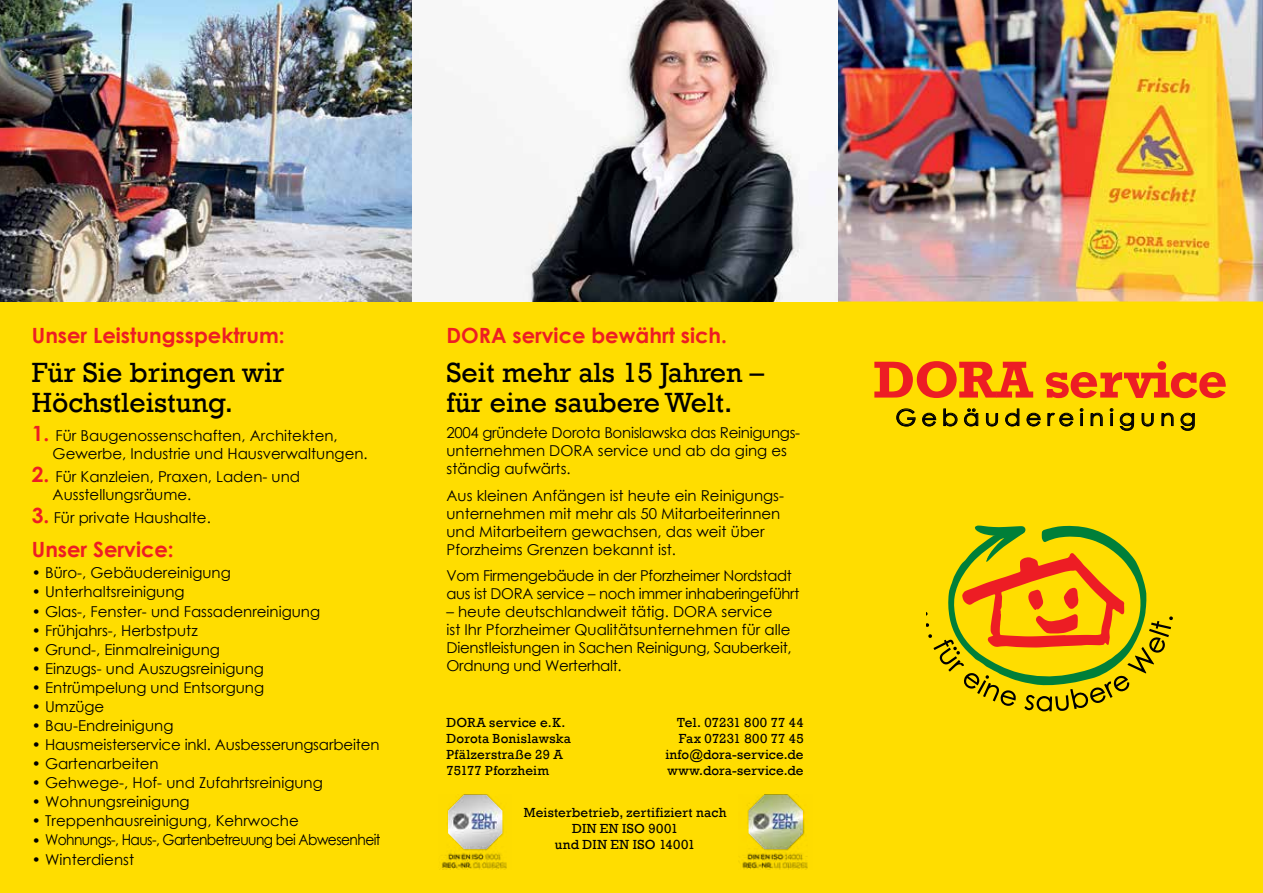
<style>
.page{position:relative;width:1263px;height:893px;background:#fd0}
.page>*{position:absolute;margin:0;border:0;box-sizing:border-box;transform-origin:0 0}
.t1{font:700 52.8px "Rockwell";letter-spacing:-.025em;color:#ed1d24}
.t2{font:28.5px/30px "Rockwell";color:#000}
.t3{font:22.65px "Century Gothic";letter-spacing:.21em;color:#000;scale:1.06 1}
.t4{font:700 21px "Century Gothic";color:#ed1d24}
.t5{font:15px/18px "Century Gothic";color:#000}
.t6{font:15px/18px "Century Gothic";letter-spacing:-.02em;color:#000}
.t7{font:15px "Century Gothic";letter-spacing:-.04em;color:#000}
.t8{font:13.5px/16.2px "Rockwell";letter-spacing:.02em;color:#000;text-align:right}
.s1{font-weight:700;font-size:21px;color:#ed1d24}
</style>
<div class="page">
<svg style="left:926px;top:525px;width:247px;height:186px"></svg>
<img style="left:838px;top:0;width:425px;height:301px">
<img style="left:0;top:0;width:838px;height:301px">
<img style="left:742px;top:795px;width:66px;height:75px">
<img style="left:439px;top:795px;width:68px;height:75px">
<svg style="left:896px;top:408px;width:20px;height:18px"></svg>
<svg style="left:922px;top:413px;width:14px;height:13px"></svg>
<svg style="left:943px;top:408px;width:14px;height:18px"></svg>
<svg style="left:964px;top:408px;width:14px;height:18px"></svg>
<svg style="left:986px;top:413px;width:12px;height:13px"></svg>
<svg style="left:1005px;top:408px;width:14px;height:18px"></svg>
<svg style="left:1026px;top:413px;width:15px;height:13px"></svg>
<svg style="left:1047px;top:413px;width:26px;height:13px"></svg>
<svg style="left:1080px;top:408px;width:3px;height:18px"></svg>
<svg style="left:1091px;top:413px;width:12px;height:13px"></svg>
<svg style="left:1110px;top:408px;width:3px;height:18px"></svg>
<svg style="left:1120px;top:413px;width:14px;height:18px"></svg>
<svg style="left:1141px;top:413px;width:13px;height:13px"></svg>
<svg style="left:1161px;top:413px;width:12px;height:13px"></svg>
<svg style="left:1180px;top:413px;width:15px;height:18px"></svg>
<h3 class="t4" style="left:32px;top:322px;width:254px">Unser Leistungsspektrum:</h3>
<h2 class="t2" style="left:32px;top:358px;width:254px">Für Sie bringen wir<br>Höchstleistung.</h2>
<p class="t5" style="left:53px;top:427px;width:317px;text-indent:-21px"><span class="s1">1.</span> Für Baugenossenschaften, Architekten,<br>Gewerbe, Industrie und Hausverwaltungen.</p>
<p class="t5" style="left:53px;top:468px;width:249px;text-indent:-21px"><span class="s1">2.</span> Für Kanzleien, Praxen, Laden- und<br>Ausstellungsräume.</p>
<p class="t5" style="left:32px;top:509px;width:180px"><span class="s1">3.</span> Für private Haushalte.</p>
<h3 class="t4" style="left:32px;top:536px;width:143px">Unser Service:</h3>
<p class="t5" style="left:32px;top:564px;width:200px">• Büro-, Gebäudereinigung</p>
<p class="t5" style="left:32px;top:583px;width:154px">• Unterhaltsreinigung</p>
<p class="t5" style="left:32px;top:602px;width:290px">• Glas-, Fenster- und Fassadenreinigung</p>
<p class="t5" style="left:32px;top:621px;width:167px">• Frühjahrs-, Herbstputz</p>
<p class="t5" style="left:32px;top:640px;width:190px">• Grund-, Einmalreinigung</p>
<p class="t5" style="left:32px;top:659px;width:234px">• Einzugs- und Auszugsreinigung</p>
<p class="t5" style="left:32px;top:678px;width:234px">• Entrümpelung und Entsorgung</p>
<p class="t5" style="left:32px;top:697px;width:74px">• Umzüge</p>
<p class="t5" style="left:32px;top:716px;width:143px">• Bau-Endreinigung</p>
<p class="t5" style="left:32px;top:735px;width:349px">• Hausmeisterservice inkl. Ausbesserungsarbeiten</p>
<p class="t5" style="left:32px;top:754px;width:128px">• Gartenarbeiten</p>
<p class="t5" style="left:32px;top:774px;width:292px">• Gehwege-, Hof- und Zufahrtsreinigung</p>
<p class="t5" style="left:32px;top:793px;width:159px">• Wohnungsreinigung</p>
<p class="t5" style="left:32px;top:812px;width:268px">• Treppenhausreinigung, Kehrwoche</p>
<p class="t7" style="left:32px;top:831px;width:350px">• Wohnungs-, Haus-, Gartenbetreuung bei Abwesenheit</p>
<p class="t5" style="left:32px;top:850px;width:104px">• Winterdienst</p>
<h3 class="t4" style="left:446px;top:322px;width:282px">DORA service bewährt sich.</h3>
<h2 class="t2" style="left:446px;top:358px;width:319px">Seit mehr als 15 Jahren – für eine saubere Welt.</h2>
<p class="t5" style="left:446px;top:424px;width:355px">2004 gründete Dorota Bonislawska das Reinigungs&shy;unternehmen DORA service und ab da ging es ständig aufwärts.</p>
<p class="t5" style="left:446px;top:486px;width:339px">Aus kleinen Anfängen ist heute ein Reinigungs&shy;unternehmen mit mehr als 50 Mitarbeiterinnen und Mitarbeitern gewachsen, das weit über Pforzheims Grenzen bekannt ist.</p>
<p class="t6" style="left:446px;top:567px;width:354px">Vom Firmengebäude in der Pforzheimer Nordstadt aus ist DORA service – noch immer inhaberingeführt</p>
<p class="t5" style="left:446px;top:603px;width:347px">– heute deutschlandweit tätig. DORA service<br>ist Ihr Pforzheimer Qualitätsunternehmen für alle Dienstleistungen in Sachen Reinigung, Sauberkeit, Ordnung und Werterhalt.</p>
<p class="t8" style="left:665px;top:714px;width:140px">Tel. 07231 800 77 44<br>Fax 07231 800 77 45 info@dora-service.de www.dora-service.de</p>
<p class="t8" style="left:446px;top:714px;width:126px;text-align:left">DORA service e.K.<br>Dorota Bonislawska<br>Pfälzerstraße 29 A<br>75177 Pforzheim</p>
<p class="t8" style="left:524px;top:805px;width:204px;text-align:center">Meisterbetrieb, zertifiziert nach<br>DIN EN ISO 9001<br>und DIN EN ISO 14001</p>
<h1 class="t1" style="left:873px;top:348px;width:356px">DORA service</h1>
<h3 class="t3" style="left:895px;top:404px;width:285px">Gebäudereinigung</h3>
</div>
